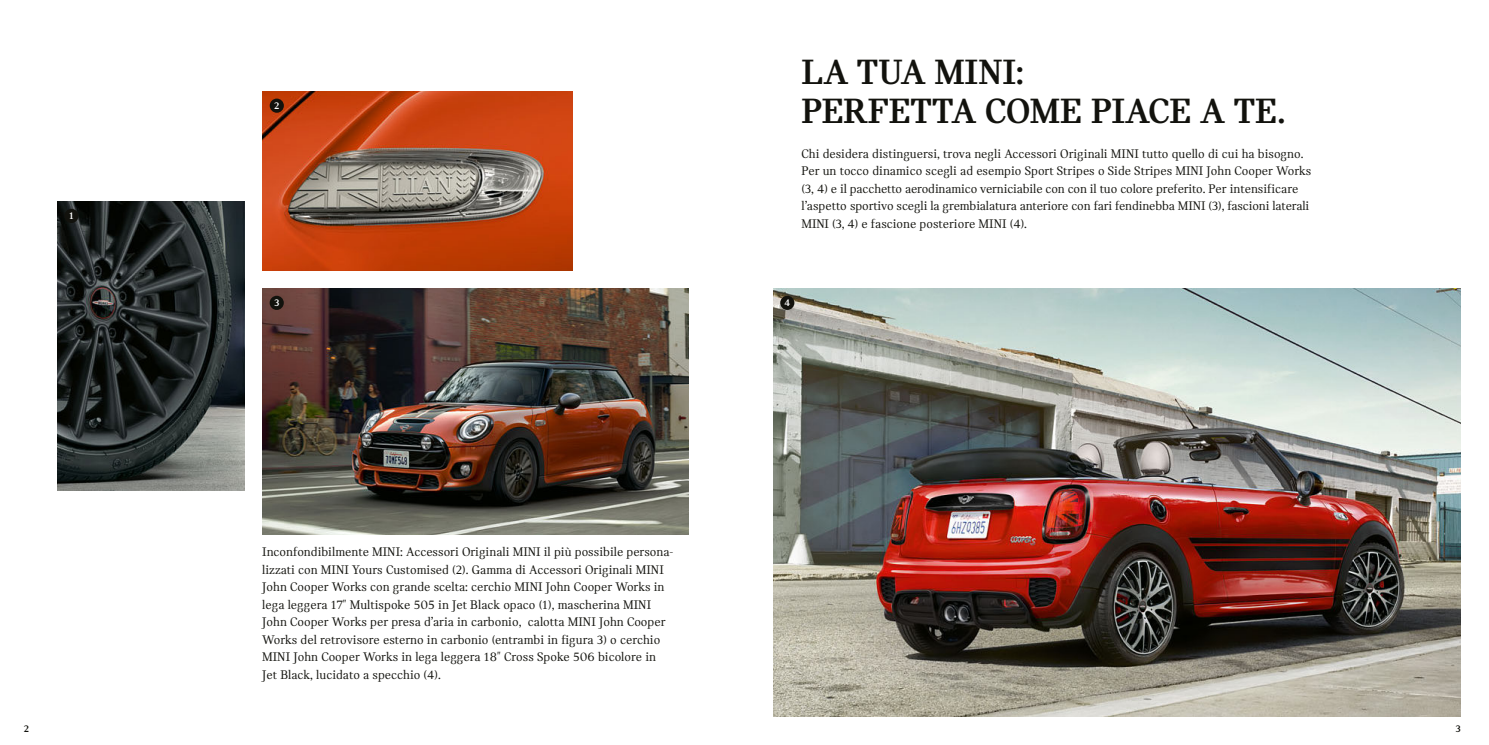
<style>
.page{position:relative;width:1489px;height:745px;background:#fff}
.page>*{position:absolute;margin:0;border:0;box-sizing:border-box;transform-origin:0 0}
.t1{font:700 37.5px/39.4px "MINI Serif";letter-spacing:.005em;color:#12120d}
.t2{font:13.12px/17.5px "MINI Serif";color:#12120d}
.t3{font:700 10.62px "MINI Serif";color:#fff}
.t4{font:700 10.62px "MINI Serif";color:#12120d}
</style>
<div class="page">
<img style="left:262px;top:91px;width:310px;height:180px">
<img style="left:57px;top:202px;width:187px;height:288px">
<img style="left:262px;top:289px;width:426px;height:245px">
<div style="left:64px;top:209px;width:15px;height:14px;background:#12120d;border-radius:50%"></div>
<div style="left:270px;top:296px;width:14px;height:14px;background:#12120d;border-radius:50%"></div>
<div style="left:270px;top:99px;width:14px;height:14px;background:#12120d;border-radius:50%"></div>
<img style="left:773px;top:289px;width:687px;height:427px">
<div style="left:780px;top:296px;width:14px;height:14px;background:#12120d;border-radius:50%"></div>
<p class="t3" style="left:69px;top:209px;width:6px">1</p>
<p class="t4" style="left:24px;top:722px;width:7px">2</p>
<p class="t3" style="left:274px;top:99px;width:7px">2</p>
<p class="t3" style="left:274px;top:296px;width:7px">3</p>
<p class="t2" style="left:262px;top:543px;width:413px">Inconfondibilmente MINI: Accessori Originali MINI il più possibile persona&shy;lizzati con MINI Yours Customised (2). Gamma di Accessori Originali MINI John Cooper Works con grande scelta: cerchio MINI John Cooper Works in lega leggera 17" Multispoke 505 in Jet Black opaco (1), mascherina MINI John Cooper Works per presa d’aria in carbonio, calotta MINI John Cooper Works del retrovisore esterno in carbonio (entrambi in figura 3) o cerchio MINI John Cooper Works in lega leggera 18" Cross Spoke 506 bicolore in Jet Black, lucidato a specchio (4).</p>
<h1 class="t1" style="left:801px;top:51px;width:486px">LA TUA MINI:<br>PERFETTA COME PIACE A TE.</h1>
<p class="t2" style="left:801px;top:145px;width:511px">Chi desidera distinguersi, trova negli Accessori Originali MINI tutto quello di cui ha bisogno.<br>Per un tocco dinamico scegli ad esempio Sport Stripes o Side Stripes MINI John Cooper Works (3, 4) e il pacchetto aerodinamico verniciabile con con il tuo colore preferito. Per intensificare l’aspetto sportivo scegli la grembialatura anteriore con fari fendinebba MINI (3), fascioni laterali MINI (3, 4) e fascione posteriore MINI (4).</p>
<p class="t3" style="left:784px;top:296px;width:7px">4</p>
<p class="t4" style="left:1455px;top:722px;width:7px">3</p>
</div>
